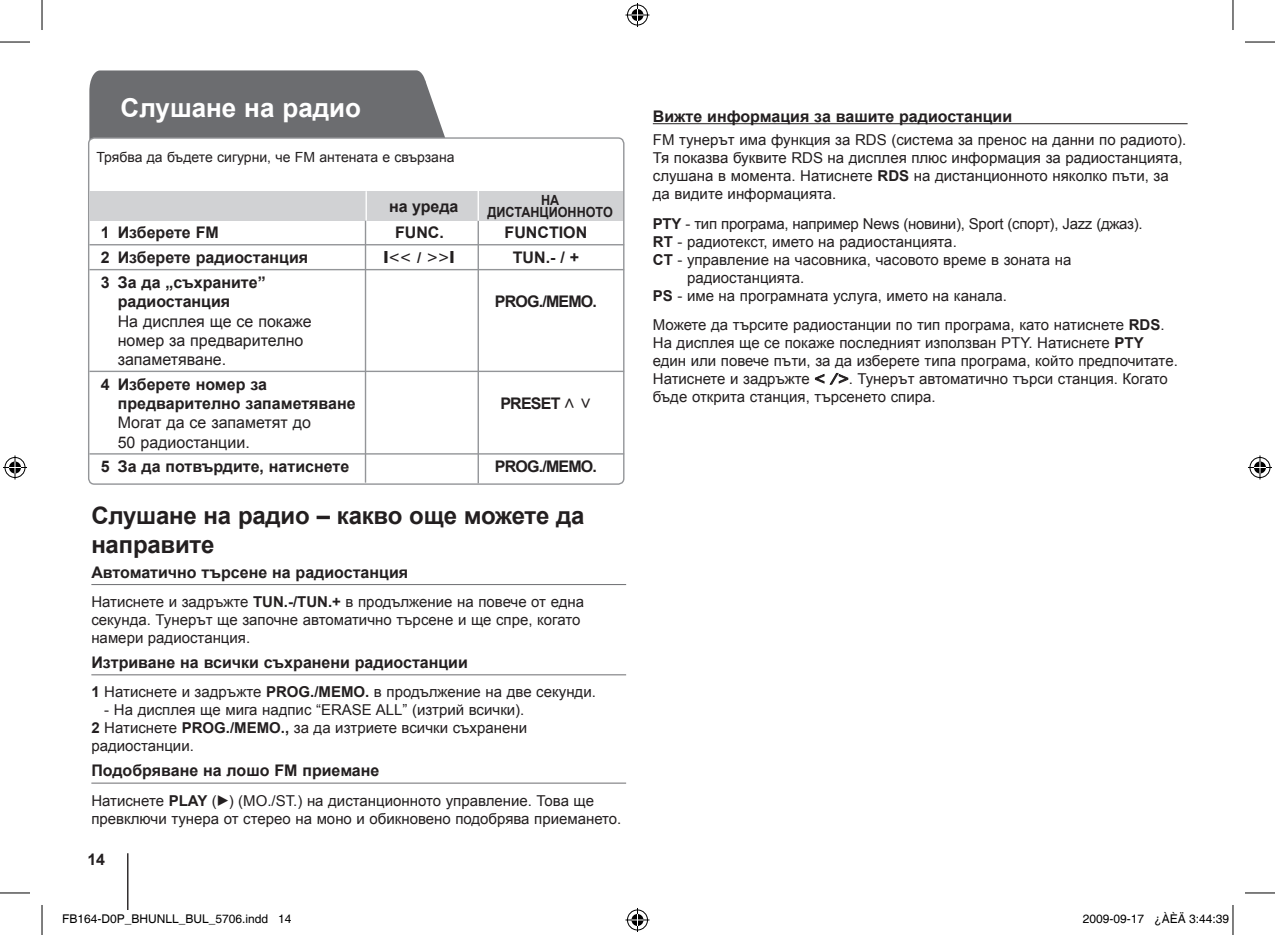
<style>
.page{position:relative;width:1275px;height:935px;background:#fff}
.page>*{position:absolute;margin:0;border:0;box-sizing:border-box;transform-origin:0 0}
.t1{font:700 26px "Arial";color:#fff}
.t2{font:700 24px/28.8px "Arial";letter-spacing:-.01em;color:#231f20}
.t3{font:700 16px/19.2px "Arial";color:#231f20}
.t4{font:16px/19.2px "Arial";color:#231f20}
.t5{font:700 16px "Arial";letter-spacing:-.05em;color:#231f20}
.t6{font:15px/18px "Arial";color:#231f20}
.t7{font:15px "Arial";letter-spacing:-.02em;color:#231f20}
.t8{font:15px "Sony PS Arrow";color:#231f20}
.t9{font:14px "Arial";color:#231f20}
.t10{font:700 14px/12px "Arial";color:#231f20;text-align:center;scale:.9 1}
.t11{font:12px "Helvetica";color:#000}
.s1{font-family:"Sony PS Common"}
.s2{font-family:"Arial";font-weight:700}
.s3{font-family:"Sony PS Arrow";font-weight:400}
.s4{font-weight:700}
.s5{font-family:"Sony PS Arrow"}
</style>
<div class="page">
<hr style="left:127px;top:853px;width:1px;height:56px;background:#231f20">
<hr style="left:91px;top:584px;width:535px;height:1px;background:#6c6d70">
<hr style="left:91px;top:674px;width:535px;height:1px;background:#6c6d70">
<hr style="left:91px;top:782px;width:535px;height:1px;background:#6c6d70">
<hr style="left:653px;top:123px;width:534px;height:1px;background:#231f20">
<svg style="left:815px;top:373px;width:33px;height:11px"></svg>
<div style="left:89px;top:70px;width:356px;height:70px;background:#6c6d70"></div>
<div style="left:89px;top:138px;width:535px;height:346px;background:#fff;border-radius:6px"></div>
<hr style="left:477px;top:219px;width:2px;height:264px;background:#939598">
<hr style="left:89px;top:244px;width:535px;height:1px;background:#939598">
<hr style="left:89px;top:269px;width:535px;height:1px;background:#939598">
<hr style="left:89px;top:370px;width:535px;height:2px;background:#939598">
<hr style="left:89px;top:453px;width:535px;height:1px;background:#939598">
<div style="left:90px;top:191px;width:533px;height:29px;background:#d1d2d4"></div>
<hr style="left:477px;top:191px;width:2px;height:29px;background:#fff">
<hr style="left:365px;top:221px;width:1px;height:261px;background:#939598">
<hr style="left:365px;top:191px;width:2px;height:29px;background:#fff">
<hr style="left:0;top:42px;width:30px;height:1px;background:#000">
<hr style="left:1245px;top:42px;width:30px;height:1px;background:#000">
<hr style="left:0;top:892px;width:30px;height:1px;background:#000">
<hr style="left:1245px;top:892px;width:30px;height:1px;background:#000">
<hr style="left:42px;top:0;width:1px;height:30px;background:#000">
<hr style="left:42px;top:904px;width:1px;height:30px;background:#000">
<hr style="left:1232px;top:0;width:1px;height:30px;background:#000">
<hr style="left:1232px;top:904px;width:1px;height:30px;background:#000">
<svg style="left:625px;top:3px;width:24px;height:24px"></svg>
<svg style="left:625px;top:908px;width:24px;height:23px"></svg>
<svg style="left:3px;top:455px;width:24px;height:24px"></svg>
<svg style="left:1248px;top:455px;width:24px;height:24px"></svg>
<h1 class="t1" style="left:121px;top:91px;width:242px">Слушане на радио</h1>
<p class="t9" style="left:96px;top:148px;width:360px">Трябва да бъдете сигурни, че FM антената е свързана</p>
<p class="t3" style="left:389px;top:197px;width:71px">на уреда</p>
<p class="t10" style="left:487px;top:195px;width:141px">НА<br>ДИСТАНЦИОННОТО</p>
<p class="t3" style="left:101px;top:224px;width:120px">1 Изберете FM</p>
<p class="t3" style="left:395px;top:224px;width:50px">FUNC.</p>
<p class="t3" style="left:504px;top:224px;width:84px">FUNCTION</p>
<p class="t3" style="left:101px;top:248px;width:209px">2 Изберете радиостанция</p>
<p class="t8" style="left:384px;top:249px;width:72px"><span class="s1">]</span>II <span class="s2">/</span> ii<span class="s1">]</span></p>
<p class="t3" style="left:513px;top:248px;width:68px">TUN.- / +</p>
<p class="t3" style="left:118px;top:273px;width:149px;text-indent:-17px">3 За да „съхраните” радиостанция</p>
<p class="t5" style="left:495px;top:291px;width:104px">PROG./MEMO.</p>
<p class="t4" style="left:118px;top:311px;width:196px">На дисплея ще се покаже номер за предварително запаметяване.</p>
<p class="t3" style="left:118px;top:375px;width:239px;text-indent:-17px">4 Изберете номер за предварително запаметяване</p>
<p class="t3" style="left:500px;top:394px;width:92px">PRESET <span class="s3">U u</span></p>
<p class="t4" style="left:118px;top:413px;width:195px">Могат да се запаметят до<br>50 радиостанции.</p>
<p class="t3" style="left:101px;top:457px;width:250px">5 За да потвърдите, натиснете</p>
<p class="t5" style="left:495px;top:456px;width:104px">PROG./MEMO.</p>
<h2 class="t2" style="left:91px;top:502px;width:495px">Слушане на радио – какво още можете да направите</h2>
<p class="t3" style="left:91px;top:563px;width:318px">Автоматично търсене на радиостанция</p>
<p class="t6" style="left:91px;top:592px;width:494px">Натиснете и задръжте <span class="s4">TUN.-/TUN.+</span> в продължение на повече от една секунда. Тунерът ще започне автоматично търсене и ще спре, когато намери радиостанция.</p>
<p class="t3" style="left:91px;top:653px;width:378px">Изтриване на всички съхранени радиостанции</p>
<p class="t6" style="left:91px;top:683px;width:506px"><span class="s4">1</span> Натиснете и задръжте <span class="s4">PROG./MEMO.</span> в продължение на две секунди.</p>
<p class="t6" style="left:91px;top:701px;width:437px;text-indent:13px">- На дисплея ще мига надпис “ERASE ALL” (изтрий всички).<br><span class="s4">2</span> Натиснете <span class="s4">PROG./MEMO.,</span> за да изтриете всички съхранени радиостанции.</p>
<p class="t3" style="left:91px;top:761px;width:289px">Подобряване на лошо FM приемане</p>
<p class="t6" style="left:91px;top:791px;width:531px">Натиснете <span class="s4">PLAY</span> (<span class="s1">B</span>) (MO./ST.) на дистанционното управление. Това ще превключи тунера от стерео на моно и обикновено подобрява приемането.</p>
<p class="t3" style="left:87px;top:850px;width:19px">14</p>
<p class="t3" style="left:653px;top:107px;width:361px">Вижте информация за вашите радиостанции</p>
<p class="t6" style="left:653px;top:131px;width:535px">FM тунерът има функция за RDS (система за пренос на данни по радиото).<br>Тя показва буквите RDS на дисплея плюс информация за радиостанцията, слушана в момента. Натиснете <span class="s4">RDS</span> на дистанционното няколко пъти, за да видите информацията.</p>
<p class="t7" style="left:653px;top:214px;width:491px"><span class="s4">PTY</span> - тип програма, например News (новини), Sport (спорт), Jazz (джаз).</p>
<p class="t6" style="left:653px;top:233px;width:305px"><span class="s4">RT</span> - радиотекст, името на радиостанцията.</p>
<p class="t6" style="left:653px;top:251px;width:420px"><span class="s4">CT</span> - управление на часовника, часовото време в зоната на</p>
<p class="t6" style="left:687px;top:269px;width:119px">радиостанцията.</p>
<p class="t6" style="left:653px;top:287px;width:356px"><span class="s4">PS</span> - име на програмната услуга, името на канала.</p>
<p class="t6" style="left:653px;top:316px;width:526px">Можете да търсите радиостанции по тип програма, като натиснете <span class="s4">RDS</span>.<br>На дисплея ще се покаже последният използван PTY. Натиснете <span class="s4">PTY </span>един или повече пъти, за да изберете типа програма, който предпочитате.<br>Натиснете и задръжте <span class="s5">I /i</span>. Тунерът автоматично търси станция. Когато бъде открита станция, търсенето спира.</p>
<p class="t11" style="left:62px;top:911px;width:231px">FB164-D0P_BHUNLL_BUL_5706.indd 14</p>
<p class="t11" style="left:1083px;top:911px;width:148px">2009-09-17 ¿ÀÈÄ 3:44:39</p>
</div>
